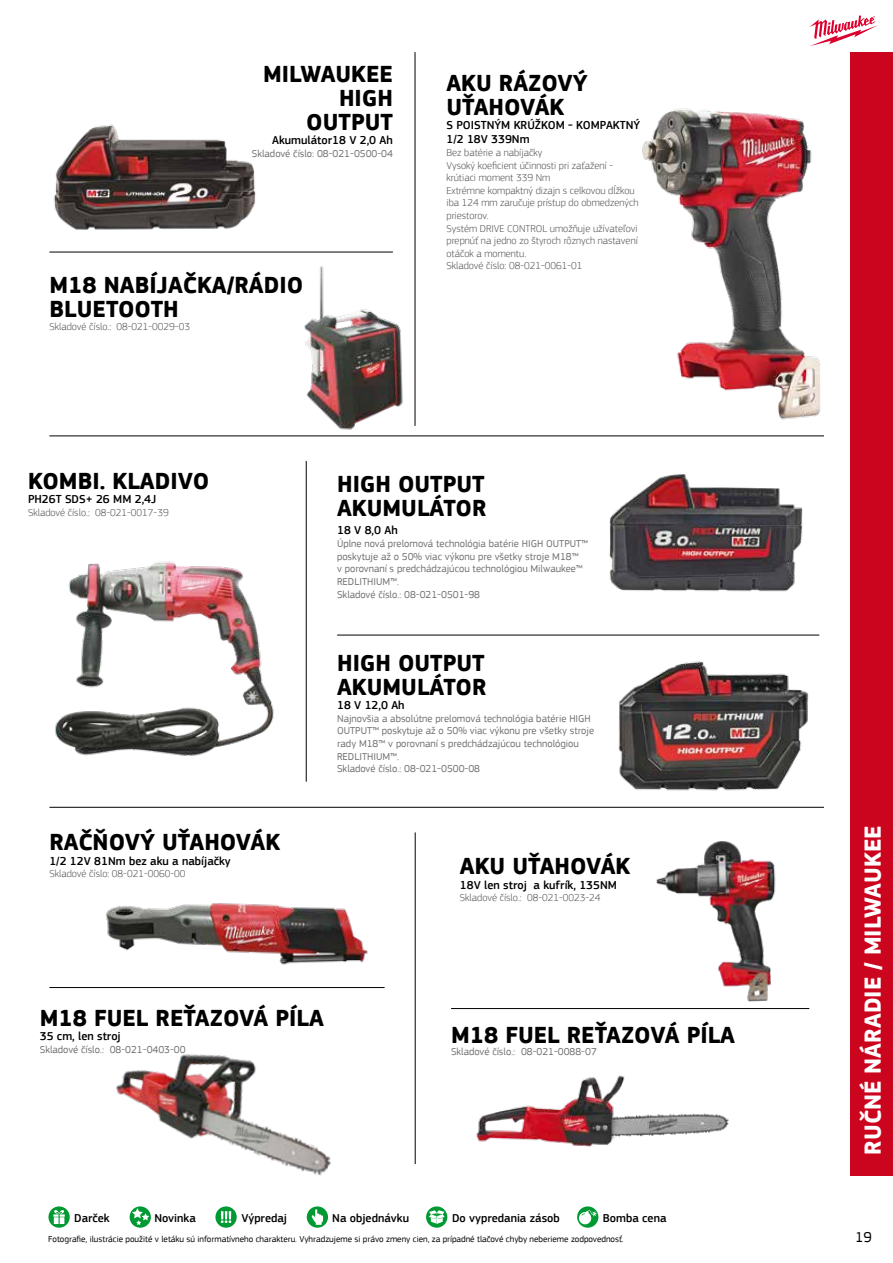
<style>
.page{position:relative;width:893px;height:1263px;background:#fff}
.page>*{position:absolute;margin:0;border:0;box-sizing:border-box;transform-origin:0 0}
.t1{font:700 24px/24px "PF Square Sans Pro";color:#000}
.t2{font:700 24px "PF Square Sans Pro";color:#fff}
.t3{font:15px "PF Square Sans Pro";color:#000}
.t4{font:500 12px/14.4px "PF Square Sans Pro";color:#000}
.t5{font:10.5px/12.6px "PF Square Sans Pro";color:#707172}
.t6{font:300 10.5px/12.6px "PF Square Sans Pro";color:#58585a}
.t7{font:9px "PF Square Sans Pro";color:#000}
</style>
<div class="page">
<svg style="left:48px;top:1206px;width:22px;height:22px"></svg>
<svg style="left:130px;top:1206px;width:21px;height:22px"></svg>
<svg style="left:132px;top:1223px;width:17px;height:2px"></svg>
<svg style="left:217px;top:1223px;width:18px;height:5px"></svg>
<svg style="left:308px;top:1223px;width:18px;height:5px"></svg>
<svg style="left:426px;top:1206px;width:21px;height:22px"></svg>
<svg style="left:577px;top:1206px;width:21px;height:22px"></svg>
<svg style="left:578px;top:1210px;width:19px;height:15px"></svg>
<hr style="left:49px;top:435px;width:775px;height:1px;background:#000">
<hr style="left:49px;top:252px;width:344px;height:1px;background:#000">
<hr style="left:415px;top:832px;width:1px;height:332px;background:#000">
<hr style="left:49px;top:807px;width:775px;height:1px;background:#000">
<hr style="left:49px;top:987px;width:336px;height:1px;background:#000">
<hr style="left:451px;top:1008px;width:358px;height:1px;background:#000">
<hr style="left:337px;top:635px;width:482px;height:1px;background:#000">
<hr style="left:306px;top:461px;width:1px;height:321px;background:#000">
<img style="left:609px;top:474px;width:194px;height:118px">
<img style="left:618px;top:661px;width:191px;height:130px">
<div style="left:850px;top:52px;width:43px;height:1124px;background:#cc051e"></div>
<img style="left:53px;top:124px;width:203px;height:106px">
<hr style="left:415px;top:52px;width:1px;height:374px;background:#000">
<img style="left:642px;top:108px;width:179px;height:312px">
<svg style="left:810px;top:15px;width:68px;height:31px"></svg>
<img style="left:106px;top:903px;width:262px;height:62px">
<img style="left:55px;top:525px;width:305px;height:257px">
<img style="left:656px;top:841px;width:120px;height:161px">
<img style="left:286px;top:259px;width:157px;height:178px">
<img style="left:116px;top:1054px;width:215px;height:169px">
<img style="left:476px;top:1075px;width:253px;height:72px">
<h1 class="t1" style="left:263px;top:63px;width:131px;text-align:right">MILWAUKEE<br>HIGH<br>OUTPUT</h1>
<p class="t4" style="left:272px;top:133px;width:122px">Akumulátor18 V 2,0 Ah</p>
<p class="t5" style="left:252px;top:147px;width:143px">Skladové číslo: 08-021-0500-04</p>
<h1 class="t1" style="left:49px;top:274px;width:255px">M18 NABÍJAČKA/RÁDIO<br>BLUETOOTH</h1>
<p class="t6" style="left:49px;top:320px;width:142px">Skladové číslo.: 08-021-0029-03</p>
<h1 class="t1" style="left:446px;top:72px;width:143px">AKU RÁZOVÝ<br>UŤAHOVÁK</h1>
<p class="t4" style="left:446px;top:118px;width:195px">S POISTNÝM KRÚŽKOM - KOMPAKTNÝ<br>1/2 18V 339Nm</p>
<p class="t6" style="left:446px;top:146px;width:193px">Bez batérie a nabíjačky<br>Vysoký koeficient účinnosti pri zaťažení - krútiaci moment 339 Nm<br>Extrémne kompaktný dizajn s celkovou dĺžkou iba 124 mm zaručuje prístup do obmedzených priestorov.<br>Systém DRIVE CONTROL umožňuje užívateľovi prepnúť na jedno zo štyroch rôznych nastavení otáčok a momentu.<br>Skladové číslo: 08-021-0061-01</p>
<h1 class="t1" style="left:28px;top:470px;width:183px">KOMBI. KLADIVO</h1>
<p class="t4" style="left:28px;top:492px;width:130px">PH26T SDS+ 26 MM 2,4J</p>
<p class="t6" style="left:28px;top:506px;width:142px">Skladové číslo.: 08-021-0017-39</p>
<h1 class="t1" style="left:49px;top:831px;width:232px">RAČŇOVÝ UŤAHOVÁK</h1>
<p class="t4" style="left:49px;top:854px;width:183px">1/2 12V 81Nm bez aku a nabíjačky</p>
<p class="t6" style="left:49px;top:868px;width:138px">Skladové číslo: 08-021-0060-00</p>
<h1 class="t1" style="left:337px;top:473px;width:151px">HIGH OUTPUT<br>AKUMULÁTOR</h1>
<p class="t4" style="left:337px;top:524px;width:62px">18 V 8,0 Ah</p>
<p class="t5" style="left:337px;top:537px;width:253px">Úplne nová prelomová technológia batérie HIGH OUTPUT™ poskytuje až o 50% viac výkonu pre všetky stroje M18™<br>v porovnaní s predchádzajúcou technológiou Milwaukee™ REDLITHIUM™.<br>Skladové číslo.: 08-021-0501-98</p>
<h1 class="t1" style="left:337px;top:652px;width:151px">HIGH OUTPUT<br>AKUMULÁTOR</h1>
<p class="t4" style="left:337px;top:698px;width:69px">18 V 12,0 Ah</p>
<p class="t5" style="left:337px;top:712px;width:259px">Najnovšia a absolútne prelomová technológia batérie HIGH OUTPUT™ poskytuje až o 50% viac výkonu pre všetky stroje rady M18™ v porovnaní s predchádzajúcou technológiou REDLITHIUM™.<br>Skladové číslo.: 08-021-0500-08</p>
<h1 class="t1" style="left:460px;top:855px;width:172px">AKU UŤAHOVÁK</h1>
<p class="t4" style="left:460px;top:878px;width:158px">18V len stroj a kufrík, 135NM</p>
<p class="t6" style="left:460px;top:891px;width:142px">Skladové číslo.: 08-021-0023-24</p>
<h1 class="t1" style="left:40px;top:1007px;width:286px">M18 FUEL REŤAZOVÁ PÍLA</h1>
<p class="t4" style="left:40px;top:1029px;width:82px">35 cm, len stroj</p>
<p class="t5" style="left:40px;top:1043px;width:147px">Skladové číslo.: 08-021-0403-00</p>
<h1 class="t1" style="left:451px;top:1024px;width:286px">M18 FUEL REŤAZOVÁ PÍLA</h1>
<p class="t5" style="left:451px;top:1046px;width:147px">Skladové číslo.: 08-021-0088-07</p>
<p class="t4" style="left:74px;top:1211px;width:37px">Darček</p>
<p class="t4" style="left:154px;top:1211px;width:43px">Novinka</p>
<p class="t4" style="left:241px;top:1211px;width:47px">Výpredaj</p>
<p class="t4" style="left:332px;top:1211px;width:78px">Na objednávku</p>
<p class="t4" style="left:452px;top:1211px;width:109px">Do vypredania zásob</p>
<p class="t4" style="left:603px;top:1211px;width:65px">Bomba cena</p>
<h1 class="t2" style="left:858px;top:1154px;width:331px;rotate:-90deg">RUČNÉ NÁRADIE / MILWAUKEE</h1>
<p class="t7" style="left:48px;top:1233px;width:577px">Fotografie, ilustrácie použité v letáku sú informatívneho charakteru. Vyhradzujeme si právo zmeny cien, za prípadné tlačové chyby neberieme zodpovednosť.</p>
<h2 class="t3" style="left:855px;top:1228px;width:18px">19</h2>
</div>
